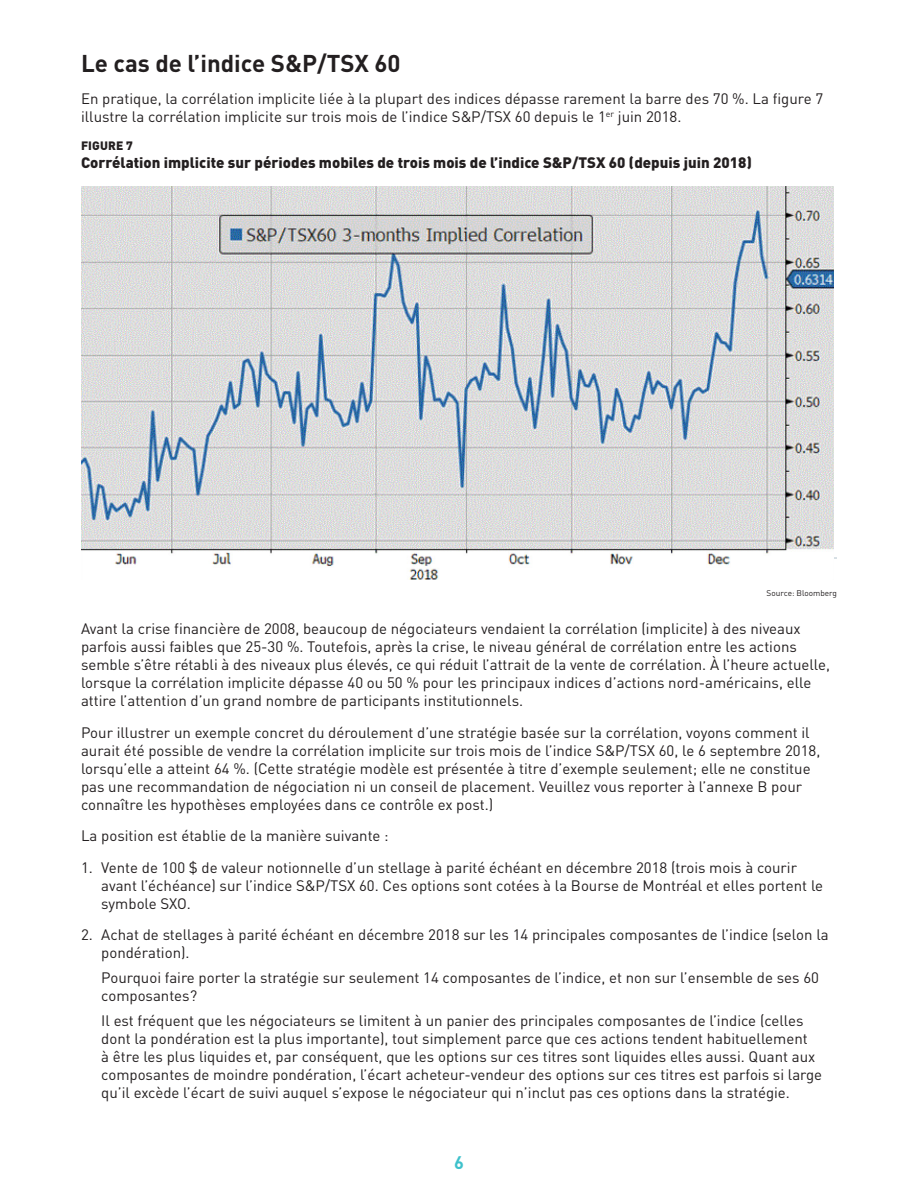
<style>
.page{position:relative;width:918px;height:1188px;background:#fff}
.page>*{position:absolute;margin:0;border:0;box-sizing:border-box;transform-origin:0 0}
.Pages_-_Subtitle_Niv{font:700 24px "DIN Pro";color:#231f20}
.t1{font:700 18px "DIN Pro";color:#3ec1cb}
.Pages_-_Text{font:15px/18px "DIN Pro";color:#231f20}
.Pages_-_Text_Niv_02{font:15px/18px "DIN Pro";color:#231f20}
.GRAPH_-_Title{font:900 15px "DIN Pro";color:#231f20}
.GRAPH_-_Figure{font:900 12px "DIN Pro";letter-spacing:.01em;color:#231f20}
.Pages_-_Footnote{font:8.25px "DIN Pro";color:#231f20}
</style>
<div class="page">
<hr style="left:292px;top:557px;width:545px;height:2px;background:#cbd6dd">
<img style="left:81px;top:187px;width:752px;height:392px">
<p class="Pages_-_Subtitle_Niv" style="left:81px;top:45px;width:321px">Le cas de l’indice S&amp;P/TSX 60</p>
<p class="Pages_-_Text" style="left:81px;top:88px;width:744px">En pratique, la corrélation implicite liée à la plupart des indices dépasse rarement la barre des 70 %. La figure 7 illustre la corrélation implicite sur trois mois de l’indice S&amp;P/TSX 60 depuis le 1<sup>er</sup> juin 2018.</p>
<p class="GRAPH_-_Figure" style="left:81px;top:136px;width:53px">FIGURE 7</p>
<p class="GRAPH_-_Title" style="left:81px;top:151px;width:672px">Corrélation implicite sur périodes mobiles de trois mois de l’indice S&amp;P/TSX 60 (depuis juin 2018)</p>
<p class="Pages_-_Footnote" style="left:767px;top:587px;width:72px">Source: Bloomberg</p>
<p class="Pages_-_Text" style="left:81px;top:619px;width:751px">Avant la crise financière de 2008, beaucoup de négociateurs vendaient la corrélation (implicite) à des niveaux parfois aussi faibles que 25-30 %. Toutefois, après la crise, le niveau général de corrélation entre les actions semble s’être rétabli à des niveaux plus élevés, ce qui réduit l’attrait de la vente de corrélation. À l’heure actuelle, lorsque la corrélation implicite dépasse 40 ou 50 % pour les principaux indices d’actions nord-américains, elle attire l’attention d’un grand nombre de participants institutionnels.</p>
<p class="Pages_-_Text" style="left:81px;top:722px;width:741px">Pour illustrer un exemple concret du déroulement d’une stratégie basée sur la corrélation, voyons comment il aurait été possible de vendre la corrélation implicite sur trois mois de l’indice S&amp;P/TSX 60, le 6 septembre 2018, lorsqu’elle a atteint 64 %. (Cette stratégie modèle est présentée à titre d’exemple seulement; elle ne constitue pas une recommandation de négociation ni un conseil de placement. Veuillez vous reporter à l’annexe B pour connaître les hypothèses employées dans ce contrôle ex post.)</p>
<p class="Pages_-_Text" style="left:81px;top:826px;width:309px">La position est établie de la manière suivante :</p>
<p class="Pages_-_Text_Niv_02" style="left:101px;top:857px;width:724px;text-indent:-20px">1. Vente de 100 $ de valeur notionnelle d’un stellage à parité échéant en décembre 2018 (trois mois à courir avant l’échéance) sur l’indice S&amp;P/TSX 60. Ces options sont cotées à la Bourse de Montréal et elles portent le symbole SXO.</p>
<p class="Pages_-_Text_Niv_02" style="left:101px;top:925px;width:729px;text-indent:-20px">2. Achat de stellages à parité échéant en décembre 2018 sur les 14 principales composantes de l’indice (selon la pondération).</p>
<p class="Pages_-_Text_Niv_02" style="left:101px;top:967px;width:719px">Pourquoi faire porter la stratégie sur seulement 14 composantes de l’indice, et non sur l’ensemble de ses 60 composantes?</p>
<p class="Pages_-_Text_Niv_02" style="left:101px;top:1010px;width:722px">Il est fréquent que les négociateurs se limitent à un panier des principales composantes de l’indice (celles dont la pondération est la plus importante), tout simplement parce que ces actions tendent habituellement<br>à être les plus liquides et, par conséquent, que les options sur ces titres sont liquides elles aussi. Quant aux composantes de moindre pondération, l’écart acheteur-vendeur des options sur ces titres est parfois si large qu’il excède l’écart de suivi auquel s’expose le négociateur qui n’inclut pas ces options dans la stratégie.</p>
<p class="t1" style="left:454px;top:1149px;width:11px">6</p>
</div>
